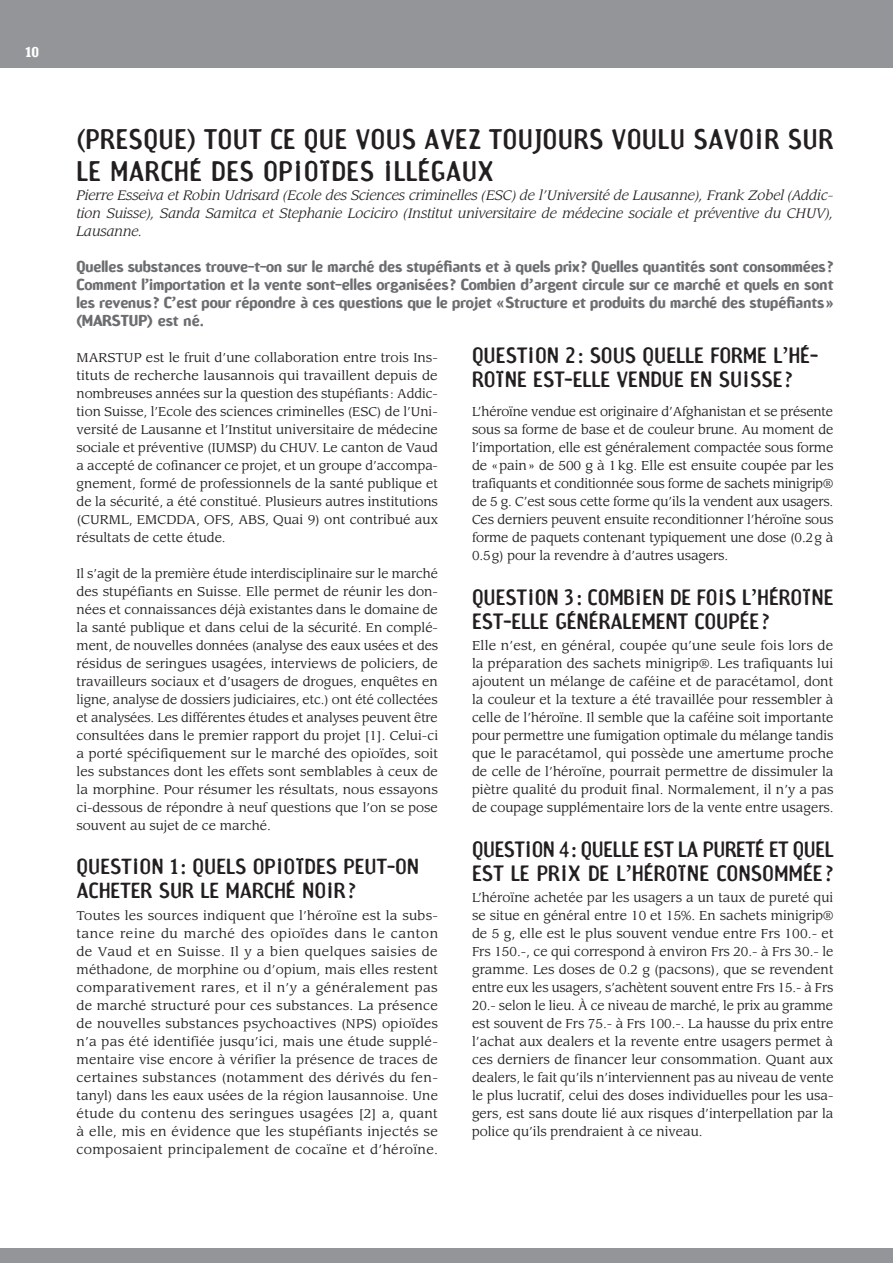
<style>
.page{position:relative;width:893px;height:1263px;background:#fff}
.page>*{position:absolute;margin:0;border:0;box-sizing:border-box;transform-origin:0 0}
.titre{font:26.7px/32.1px "Amoebia Sans";letter-spacing:.015em;color:#231f20}
.sous_titre_2_lignes{font:20.85px/23.9px "Amoebia Sans";color:#231f20}
.sous_titre_2_lignes-2{font:20.55px/23.5px "Amoebia Sans";color:#231f20}
.chapeau{font:700 15px/18px "Amoebia";color:#6c6d70;text-align:justify}
.auteur{font:italic 13.5px/18px "Leawood";color:#231f20;text-align:justify}
.t1{font:700 13.5px "Amoebia";color:#fff}
.texte_courant{font:12.75px/18px "Leawood";color:#231f20;text-align:justify}
.texte_courant-2{font:12.75px/18px "Leawood";letter-spacing:.025em;color:#231f20}
.texte_courant-3{font:12.45px/18px "Leawood";letter-spacing:.005em;color:#231f20;text-align:justify}
.texte_courant-4{font:12.45px/18px "Leawood";letter-spacing:.005em;color:#231f20;text-align:justify;scale:1.04 1}
.s1{font-size:12.75px}
</style>
<div class="page">
<div style="left:0;top:0;width:893px;height:68px;background:#939598"></div>
<div style="left:0;top:1249px;width:893px;height:14px;background:#939598"></div>
<p class="t1" style="left:26px;top:45px;width:15px">10</p>
<p class="titre" style="left:77px;top:123px;width:758px">(PRESQUE) TOUT CE QUE VOUS AVEZ TOUJOURS VOULU SAVOIR SUR<br>LE MARCHÉ DES OPIOÏDES ILLÉGAUX</p>
<p class="auteur" style="left:77px;top:186px;width:758px">Pierre Esseiva et Robin Udrisard (Ecole des Sciences criminelles (ESC) de l’Université de Lausanne), Frank Zobel (Addic&shy;tion Suisse), Sanda Samitca et Stephanie Lociciro (Institut universitaire de médecine sociale et préventive du CHUV), Lausanne.</p>
<p class="chapeau" style="left:77px;top:257px;width:758px">Quelles substances trouve-t-on sur le marché des stupéfiants et à quels prix ? Quelles quantités sont consommées ?<br>Comment l’importation et la vente sont-elles organisées ? Combien d’argent circule sur ce marché et quels en sont les revenus ? C’est pour répondre à ces questions que le projet « Structure et produits du marché des stupéfiants » (MARSTUP) est né.</p>
<p class="texte_courant-3" style="left:77px;top:348px;width:363px">MARSTUP est le fruit d’une collaboration entre trois Ins&shy;tituts de recherche lausannois qui travaillent depuis de nombreuses années sur la question des stupéfiants: Addic&shy;tion Suisse, l’Ecole des sciences criminelles (ESC) de l’Uni&shy;versité de Lausanne et l’Institut universitaire de médecine sociale et préventive (IUMSP) du CHUV. Le canton de Vaud a accepté de cofinancer ce projet, et un groupe d’accompa&shy;gnement, formé de professionnels de la santé publique et de la sécurité, a été constitué. Plusieurs autres institutions (CURML, EMCDDA, OFS, ABS, Quai 9) ont contribué aux résultats de cette étude.</p>
<p class="texte_courant-3" style="left:77px;top:564px;width:363px">Il s’agit de la première étude interdisciplinaire sur le marché des stupéfiants en Suisse. Elle permet de réunir les don&shy;nées et connaissances déjà existantes dans le domaine de la santé publique et dans celui de la sécurité. En complé&shy;ment, de nouvelles données (analyse des eaux usées et des résidus de seringues usagées, interviews de policiers, de travailleurs sociaux et d’usagers de drogues, enquêtes en ligne, analyse de dossiers judiciaires, etc.) ont été collectées et analysées. Les différentes études et analyses peuvent être consultées dans le premier rapport du projet [1]. Celui-ci a porté spécifiquement sur le marché des opioïdes, soit les substances dont les effets sont semblables à ceux de la morphine. Pour résumer les résultats, nous essayons ci-dessous de répondre à neuf questions que l’on se pose souvent au sujet de ce marché.</p>
<p class="sous_titre_2_lignes-2" style="left:77px;top:855px;width:344px">QUESTION 1: QUELS OPIOÏDES PEUT-ON<br>ACHETER SUR LE MARCHÉ NOIR?</p>
<p class="texte_courant-4" style="left:77px;top:906px;width:349px">Toutes les sources indiquent que l’héroïne est la subs&shy;tance reine du marché des opioïdes dans le canton de Vaud et en Suisse. Il y a bien quelques saisies de méthadone, de morphine ou d’opium, mais elles restent comparativement rares, et il n’y a généralement pas de marché structuré pour ces substances. La présence de nouvelles substances psychoactives (NPS) opioïdes n’a pas été identifiée jusqu’ici, mais une étude supplé&shy;mentaire vise encore à vérifier la présence de traces de certaines substances (notamment des dérivés du fen&shy;tanyl) dans les eaux usées de la région lausannoise. Une étude du contenu des seringues usagées [2] <span class="s1">a, quant</span></p>
<p class="texte_courant-2" style="left:77px;top:1122px;width:363px">à elle, mis en évidence que les stupéfiants injectés se composaient principalement de cocaïne et d’héroïne.</p>
<p class="sous_titre_2_lignes" style="left:472px;top:343px;width:348px">QUESTION 2 : SOUS QUELLE FORME L’HÉ-<br>ROÏNE EST-ELLE VENDUE EN SUISSE ?</p>
<p class="texte_courant" style="left:472px;top:402px;width:363px">L’héroïne vendue est originaire d’Afghanistan et se présente sous sa forme de base et de couleur brune. Au moment de l’importation, elle est généralement compactée sous forme de «pain» de 500 g à 1kg. Elle est ensuite coupée par les trafiquants et conditionnée sous forme de sachets minigrip® de 5 g. C’est sous cette forme qu’ils la vendent aux usagers.<br>Ces derniers peuvent ensuite reconditionner l’héroïne sous forme de paquets contenant typiquement une dose (0.2g à 0.5g) pour la revendre à d’autres usagers.</p>
<p class="sous_titre_2_lignes" style="left:472px;top:585px;width:363px">QUESTION 3 : COMBIEN DE FOIS L’HÉROÏNE<br>EST-ELLE GÉNÉRALEMENT COUPÉE ?</p>
<p class="texte_courant" style="left:472px;top:636px;width:363px">Elle n’est, en général, coupée qu’une seule fois lors de la préparation des sachets minigrip®. Les trafiquants lui ajoutent un mélange de caféine et de paracétamol, dont la couleur et la texture a été travaillée pour ressembler à celle de l’héroïne. Il semble que la caféine soit importante pour permettre une fumigation optimale du mélange tandis que le paracétamol, qui possède une amertume proche de celle de l’héroïne, pourrait permettre de dissimuler la piètre qualité du produit final. Normalement, il n’y a pas de coupage supplémentaire lors de la vente entre usagers.</p>
<p class="sous_titre_2_lignes" style="left:472px;top:837px;width:363px">QUESTION 4: QUELLE EST LA PURETÉ ET QUEL<br>EST LE PRIX DE L’HÉROÏNE CONSOMMÉE ?</p>
<p class="texte_courant" style="left:472px;top:888px;width:363px">L’héroïne achetée par les usagers a un taux de pureté qui se situe en général entre 10 et 15%. En sachets minigrip® de 5 g, elle est le plus souvent vendue entre Frs 100.- et Frs 150.-, ce qui correspond à environ Frs 20.- à Frs 30.- le gramme. Les doses de 0.2 g (pacsons), que se revendent entre eux les usagers, s’achètent souvent entre Frs 15.- à Frs 20.- selon le lieu. À ce niveau de marché, le prix au gramme est souvent de Frs 75.- à Frs 100.-. La hausse du prix entre l’achat aux dealers et la revente entre usagers permet à ces derniers de financer leur consommation. Quant aux dealers, le fait qu’ils n’interviennent pas au niveau de vente le plus lucratif, celui des doses individuelles pour les usa&shy;gers, est sans doute lié aux risques d’interpellation par la police qu’ils prendraient à ce niveau.</p>
</div>
